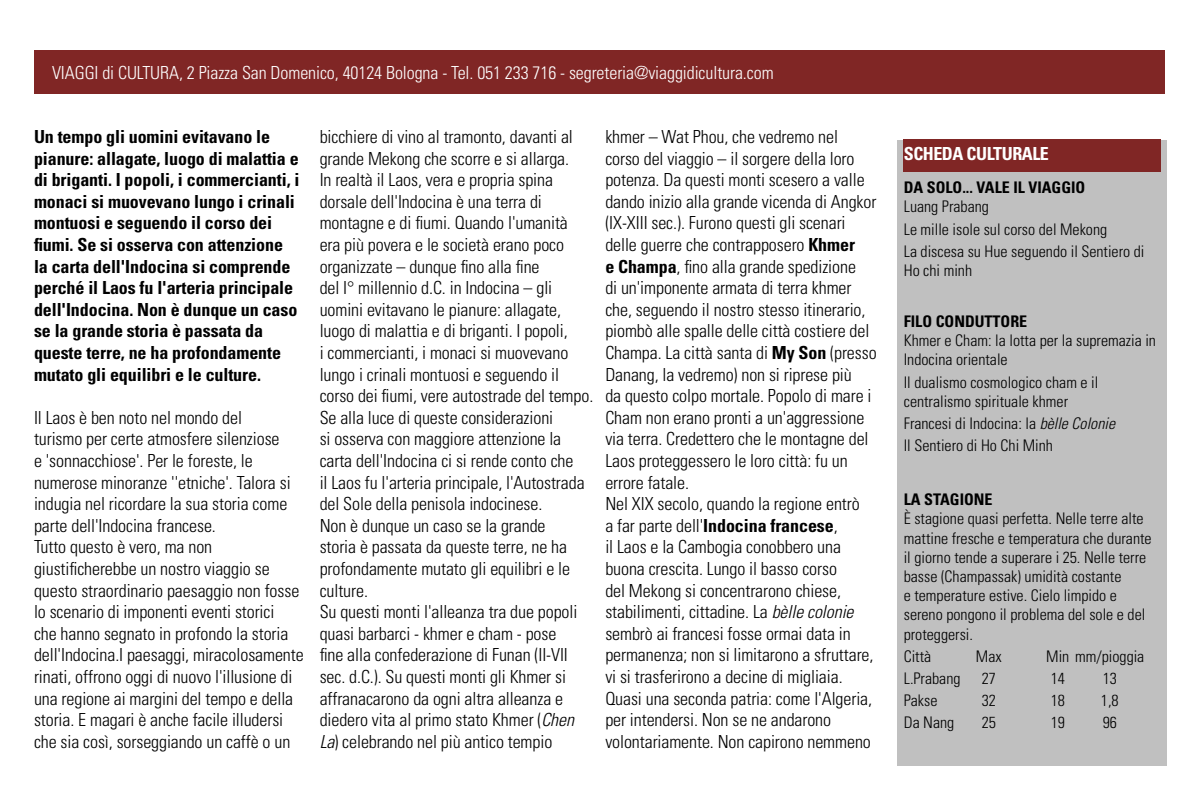
<style>
.page{position:relative;width:1200px;height:800px;background:#fff}
.page>*{position:absolute;margin:0;border:0;box-sizing:border-box;transform-origin:0 0}
.t1{font:300 condensed 18px/21.6px "Univers LT Std";letter-spacing:-.005em;color:#000}
.t2{font:700 condensed 18px/21.6px "Univers LT Std";letter-spacing:-.005em;color:#000}
.t3{font:300 condensed 18px "Univers LT Std";letter-spacing:-.005em;color:#fff}
.t4{font:700 condensed 18px "Univers LT Std";letter-spacing:-.025em;color:#fff}
.t5{font:300 condensed 16px/19.2px "Univers LT Std";color:#000}
.t6{font:700 condensed 16px "Univers LT Std";color:#000}
.s1{font-style:italic}
.s2{font-weight:700}
</style>
<div class="page">
<div style="left:898px;top:141px;width:269px;height:625px;background:#c0c0c0"></div>
<div style="left:904px;top:139px;width:257px;height:33px;background:#802625"></div>
<div style="left:34px;top:50px;width:1131px;height:44px;background:#802625"></div>
<p class="t3" style="left:52px;top:61px;width:723px">VIAGGI di CULTURA, 2 Piazza San Domenico, 40124 Bologna - Tel. 051 233 716 - segreteria@viaggidicultura.com</p>
<p class="t2" style="left:34px;top:126px;width:267px">Un tempo gli uomini evitavano le pianure: allagate, luogo di malattia e di briganti. I popoli, i commercianti, i monaci si muovevano lungo i crinali montuosi e seguendo il corso dei fiumi. Se si osserva con attenzione la carta dell'Indocina si comprende perché il Laos fu l'arteria principale dell'Indocina. Non è dunque un caso se la grande storia è passata da queste terre, ne ha profondamente mutato gli equilibri e le culture.</p>
<p class="t1" style="left:34px;top:407px;width:271px">Il Laos è ben noto nel mondo del<br>turismo per certe atmosfere silenziose<br>e 'sonnacchiose'. Per le foreste, le numerose minoranze ''etniche'. Talora si indugia nel ricordare la sua storia come parte dell'Indocina francese.<br>Tutto questo è vero, ma non giustificherebbe un nostro viaggio se questo straordinario paesaggio non fosse lo scenario di imponenti eventi storici<br>che hanno segnato in profondo la storia dell'Indocina.I paesaggi, miracolosamente rinati, offrono oggi di nuovo l'illusione di una regione ai margini del tempo e della storia. E magari è anche facile illudersi che sia così, sorseggiando un caffè o un</p>
<p class="t1" style="left:320px;top:126px;width:275px">bicchiere di vino al tramonto, davanti al grande Mekong che scorre e si allarga.<br>In realtà il Laos, vera e propria spina dorsale dell'Indocina è una terra di montagne e di fiumi. Quando l'umanità<br>era più povera e le società erano poco organizzate – dunque fino alla fine<br>del I° millennio d.C. in Indocina – gli uomini evitavano le pianure: allagate, luogo di malattia e di briganti. I popoli,<br>i commercianti, i monaci si muovevano lungo i crinali montuosi e seguendo il corso dei fiumi, vere autostrade del tempo.<br>Se alla luce di queste considerazioni<br>si osserva con maggiore attenzione la carta dell'Indocina ci si rende conto che<br>il Laos fu l'arteria principale, l'Autostrada del Sole della penisola indocinese.<br>Non è dunque un caso se la grande<br>storia è passata da queste terre, ne ha profondamente mutato gli equilibri e le culture.<br>Su questi monti l'alleanza tra due popoli quasi barbarci - khmer e cham - pose<br>fine alla confederazione di Funan (II-VII sec. d.C.). Su questi monti gli Khmer si affranacarono da ogni altra alleanza e diedero vita al primo stato Khmer (<span class="s1">Chen La</span>) celebrando nel più antico tempio</p>
<p class="t1" style="left:605px;top:126px;width:273px">khmer – Wat Phou, che vedremo nel corso del viaggio – il sorgere della loro potenza. Da questi monti scesero a valle dando inizio alla grande vicenda di Angkor (IX-XIII sec.). Furono questi gli scenari delle guerre che contrapposero <span class="s2">Khmer<br>e Champa</span>, fino alla grande spedizione<br>di un'imponente armata di terra khmer che, seguendo il nostro stesso itinerario, piombò alle spalle delle città costiere del Champa. La città santa di <span class="s2">My Son</span> (presso Danang, la vedremo) non si riprese più<br>da questo colpo mortale. Popolo di mare i Cham non erano pronti a un'aggressione via terra. Credettero che le montagne del Laos proteggessero le loro città: fu un errore fatale.<br>Nel XIX secolo, quando la regione entrò<br>a far parte dell'<span class="s2">Indocina francese</span>,<br>il Laos e la Cambogia conobbero una buona crescita. Lungo il basso corso<br>del Mekong si concentrarono chiese, stabilimenti, cittadine. La <span class="s1">bèlle colonie </span>sembrò ai francesi fosse ormai data in permanenza; non si limitarono a sfruttare, vi si trasferirono a decine di migliaia.<br>Quasi una seconda patria: come l'Algeria, per intendersi. Non se ne andarono volontariamente. Non capirono nemmeno</p>
<p class="t4" style="left:904px;top:142px;width:147px">SCHEDA CULTURALE</p>
<p class="t6" style="left:904px;top:178px;width:183px">DA SOLO... VALE IL VIAGGIO</p>
<p class="t5" style="left:904px;top:196px;width:242px;line-height:22.2px">Luang Prabang<br>Le mille isole sul corso del Mekong<br>La discesa su Hue seguendo il Sentiero di</p>
<p class="t5" style="left:904px;top:261px;width:70px">Ho chi minh</p>
<p class="t6" style="left:904px;top:311px;width:125px">FILO CONDUTTORE</p>
<p class="t5" style="left:904px;top:331px;width:254px">Khmer e Cham: la lotta per la supremazia in<br>Indocina orientale</p>
<p class="t5" style="left:904px;top:372px;width:196px">Il dualismo cosmologico cham e il centralismo spirituale khmer</p>
<p class="t5" style="left:904px;top:412px;width:213px;line-height:22.2px">Francesi di Indocina: la <span class="s1">bèlle Colonie<br></span>Il Sentiero di Ho Chi Minh</p>
<p class="t6" style="left:904px;top:490px;width:90px">LA STAGIONE</p>
<p class="t5" style="left:904px;top:509px;width:249px">È stagione quasi perfetta. Nelle terre alte mattine fresche e temperatura che durante il giorno tende a superare i 25. Nelle terre basse (Champassak) umidità costante<br>e temperature estive. Cielo limpido e sereno pongono il problema del sole e del proteggersi.</p>
<p class="t5" style="left:904px;top:646px;width:29px">Città</p>
<p class="t5" style="left:976px;top:646px;width:27px">Max</p>
<p class="t5" style="left:1046px;top:646px;width:100px">Min mm/pioggia</p>
<p class="t5" style="left:904px;top:669px;width:58px">L.Prabang</p>
<p class="t5" style="left:982px;top:669px;width:16px">27</p>
<p class="t5" style="left:1051px;top:669px;width:16px">14</p>
<p class="t5" style="left:1103px;top:669px;width:16px">13</p>
<p class="t5" style="left:904px;top:691px;width:35px">Pakse</p>
<p class="t5" style="left:982px;top:691px;width:16px">32</p>
<p class="t5" style="left:1051px;top:691px;width:16px">18</p>
<p class="t5" style="left:1101px;top:691px;width:19px">1,8</p>
<p class="t5" style="left:904px;top:713px;width:52px">Da Nang</p>
<p class="t5" style="left:982px;top:713px;width:16px">25</p>
<p class="t5" style="left:1051px;top:713px;width:16px">19</p>
<p class="t5" style="left:1103px;top:713px;width:16px">96</p>
</div>
